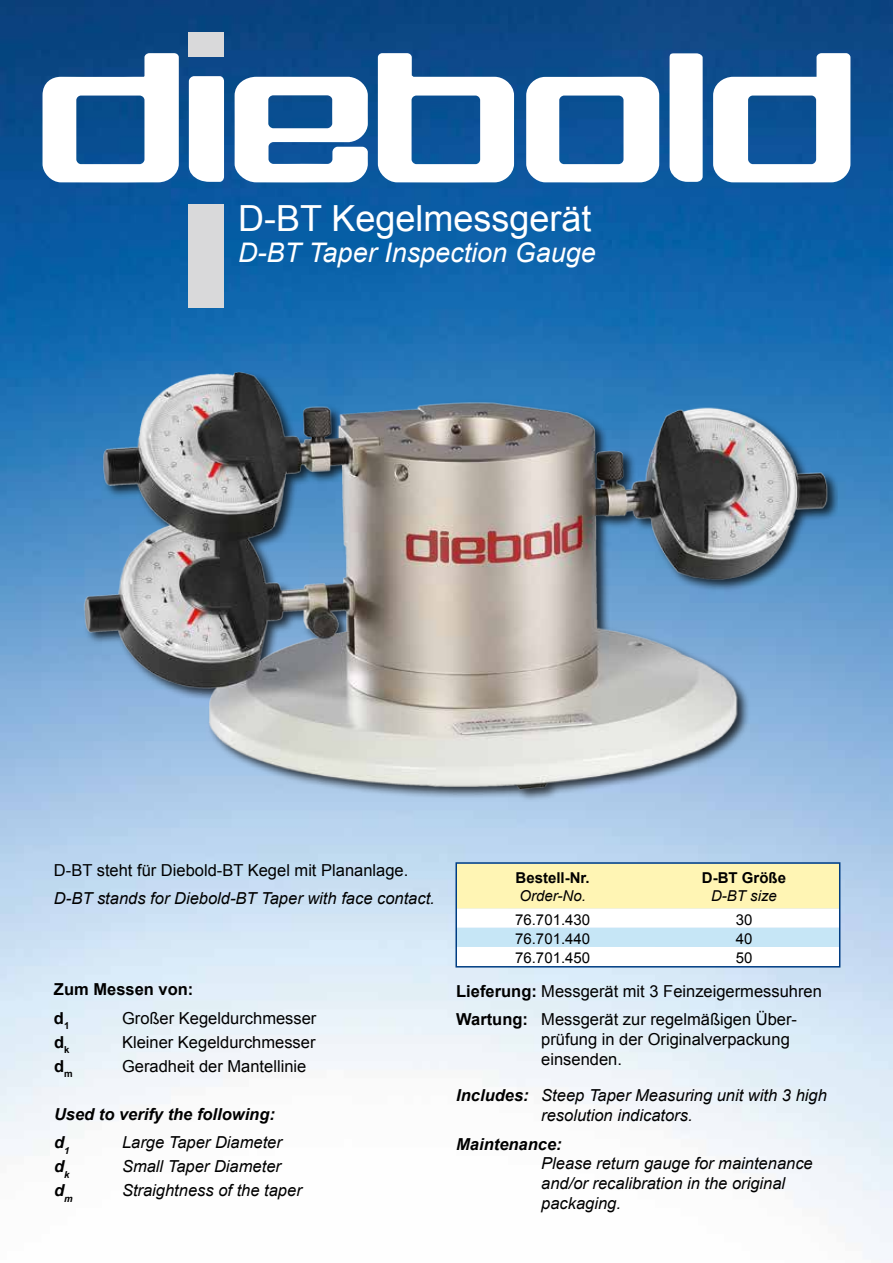
<style>
.page{position:relative;width:893px;height:1263px;background:#fff}
.page>*{position:absolute;margin:0;border:0;box-sizing:border-box;transform-origin:0 0}
.t1{font:36px "Arial";color:#fff}
.t2{font:italic 27px "Arial";color:#fff}
.t3{font:italic 16.5px/19.8px "Arial";color:#000}
.t4{font:16.5px/28.3px "Arial";color:#000}
.t5{font:italic 700 16.5px/28.3px "Arial";color:#000}
.t6{font:700 16.5px/28.3px "Arial";color:#000}
.t7{font:15px "Arial";color:#000}
.t8{font:700 15px "Arial";color:#000}
.t9{font:italic 15px "Arial";color:#000}
.s1{font-weight:700}
</style>
<div class="page">
<img style="left:0;top:0;width:893px;height:1260px">
<svg style="left:458px;top:865px;width:379px;height:99px"></svg>
<div style="left:455px;top:862px;width:385px;height:105px;border:2px solid #003d82"></div>
<img style="left:73px;top:360px;width:765px;height:452px">
<svg style="left:713px;top:53px;width:137px;height:129px"></svg>
<svg style="left:670px;top:53px;width:33px;height:129px"></svg>
<svg style="left:526px;top:77px;width:133px;height:105px"></svg>
<svg style="left:378px;top:53px;width:136px;height:129px"></svg>
<svg style="left:235px;top:77px;width:133px;height:105px"></svg>
<svg style="left:189px;top:76px;width:35px;height:106px"></svg>
<svg style="left:43px;top:53px;width:136px;height:129px"></svg>
<div style="left:189px;top:204px;width:35px;height:103px;background:#d9d9da"></div>
<div style="left:189px;top:32px;width:35px;height:24px;background:#d9d9da"></div>
<h1 class="t1" style="left:238px;top:195px;width:355px">D-BT Kegelmessgerät</h1>
<h2 class="t2" style="left:238px;top:235px;width:359px">D-BT Taper Inspection Gauge</h2>
<p class="t4" style="left:54px;top:856px;width:356px">D-BT steht für Diebold-BT Kegel mit Plananlage.</p>
<p class="t3" style="left:54px;top:889px;width:382px">D-BT stands for Diebold-BT Taper with face contact.</p>
<p class="t8" style="left:516px;top:868px;width:76px">Bestell-Nr.</p>
<p class="t9" style="left:519px;top:886px;width:68px">Order-No.</p>
<p class="t8" style="left:702px;top:868px;width:86px">D-BT Größe</p>
<p class="t9" style="left:711px;top:886px;width:67px">D-BT size</p>
<p class="t6" style="left:54px;top:976px;width:141px">Zum Messen von: d<sub>1</sub></p>
<p class="t4" style="left:122px;top:1004px;width:196px">Großer Kegeldurchmesser</p>
<p class="t6" style="left:54px;top:1028px;width:17px">d<sub>k</sub></p>
<p class="t4" style="left:122px;top:1028px;width:195px">Kleiner Kegeldurchmesser</p>
<p class="t6" style="left:54px;top:1052px;width:20px">d<sub>m</sub></p>
<p class="t4" style="left:122px;top:1052px;width:186px">Geradheit der Mantellinie</p>
<p class="t5" style="left:54px;top:1100px;width:222px">Used to verify the following: d<sub>1</sub></p>
<p class="t3" style="left:122px;top:1133px;width:161px">Large Taper Diameter</p>
<p class="t5" style="left:54px;top:1153px;width:17px">d<sub>k</sub></p>
<p class="t3" style="left:122px;top:1157px;width:160px">Small Taper Diameter</p>
<p class="t5" style="left:54px;top:1177px;width:20px">d<sub>m</sub></p>
<p class="t3" style="left:122px;top:1181px;width:181px">Straightness of the taper</p>
<p class="t7" style="left:515px;top:909px;width:77px">76.701.430</p>
<p class="t7" style="left:736px;top:909px;width:18px">30</p>
<p class="t7" style="left:515px;top:929px;width:77px">76.701.440</p>
<p class="t7" style="left:736px;top:929px;width:18px">40</p>
<p class="t7" style="left:515px;top:948px;width:77px">76.701.450</p>
<p class="t7" style="left:736px;top:948px;width:18px">50</p>
<p class="t4" style="left:456px;top:977px;width:367px"><span class="s1">Lieferung:</span> Messgerät mit 3 Feinzeigermessuhren<br><span class="s1">Wartung:</span> Messgerät zur regelmäßigen Über-</p>
<p class="t4" style="left:541px;top:1029px;width:250px;line-height:19.8px">prüfung in der Originalverpackung einsenden.</p>
<p class="t3" style="left:541px;top:1086px;width:287px;text-indent:-85px"><span class="s1">Includes:</span> Steep Taper Measuring unit with 3 high resolution indicators.</p>
<p class="t5" style="left:456px;top:1130px;width:107px">Maintenance:</p>
<p class="t3" style="left:541px;top:1154px;width:273px">Please return gauge for maintenance and/or recalibration in the original packaging.</p>
</div>
